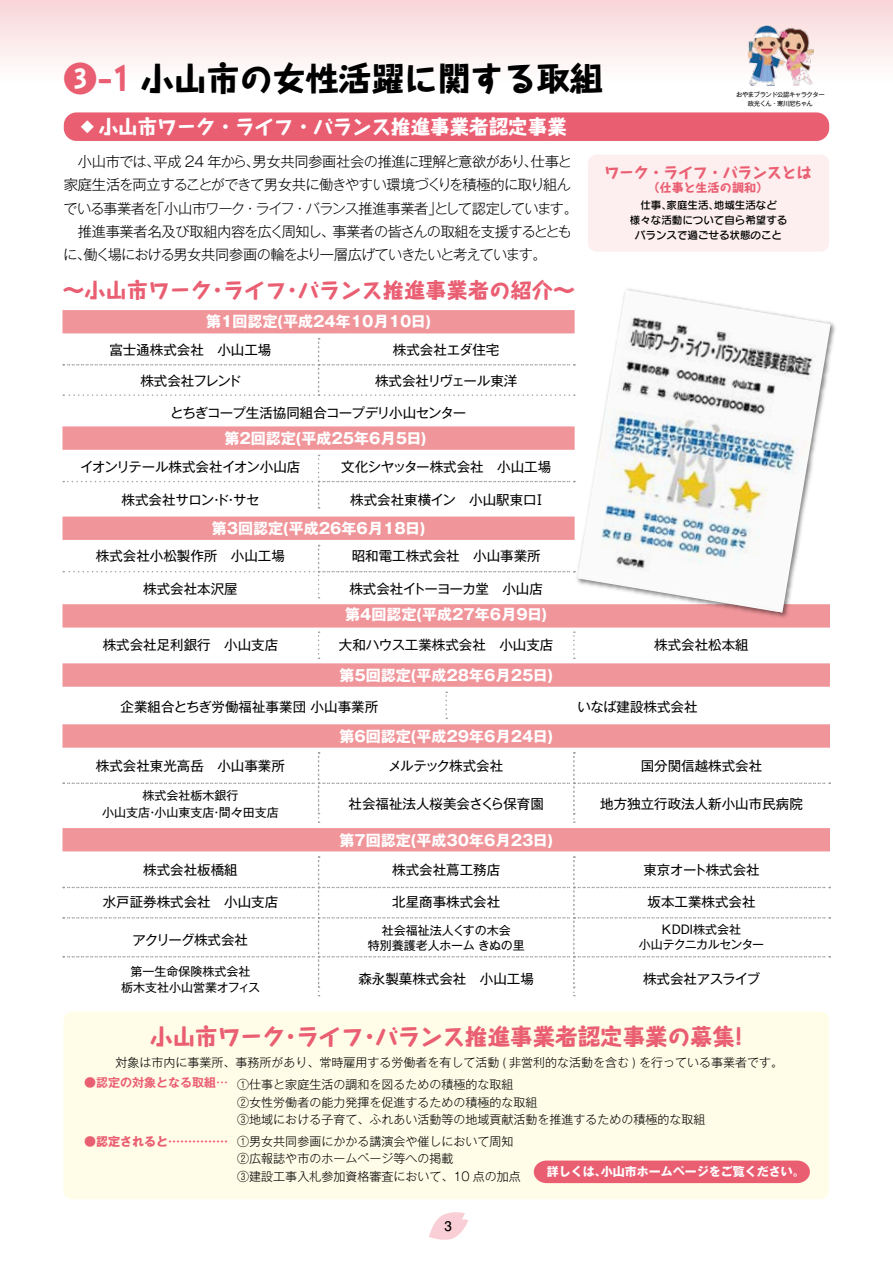
<style>
.page{position:relative;width:893px;height:1263px;background:#fff}
.page>*{position:absolute;margin:0;border:0;box-sizing:border-box;transform-origin:0 0}
.t1{font:800 33px "Taka Hand";color:#000}
.t2{font:800 22.5px "Taka Hand";color:#ea5e72}
.t3{font:800 20.85px "Taka Hand";letter-spacing:.02em;color:#ea5e72}
.t4{font:800 19.5px "Taka Hand";color:#fff}
.t5{font:700 15px "Gothic MB101 Pr 6 N";color:#fff}
.t6{font:800 14.85px "Taka Hand";color:#ea5e72}
.t7{font:300 14.25px/23.2px "Gothic MB101 Pr 6 N";letter-spacing:-.05em;color:#000}
.t8{font:13.5px "Gothic MB101 Pr 6 N";color:#000}
.t9{font:13.5px "Gothic MB101 Pr 6 N";letter-spacing:-.055em;color:#000}
.t10{font:13.5px "Gothic MB101 Pr 6 N";letter-spacing:-.02em;color:#000}
.t11{font:13.5px "Gothic MB101 Pr 6 N";letter-spacing:-.025em;color:#000}
.t12{font:13.5px "Gothic MB101 Pr 6 N";letter-spacing:-.05em;color:#000}
.t13{font:13.5px "Gothic MB101 Pr 6 N";letter-spacing:-.03em;color:#000}
.t14{font:13.5px "Gothic MB101 Pr 6 N";letter-spacing:-.04em;color:#000}
.t15{font:700 13.35px "Futo Go B101 Pr 6 N";color:#000}
.t16{font:300 12px/17.7px "Gothic MB101 Pr 6 N";color:#000}
.t17{font:12px/15px "Gothic MB101 Pr 6 N";color:#000;text-align:center}
.t18{font:700 12px "Gothic MB101 Pr 6 N";color:#fff}
.t19{font:800 12px "Taka Hand";color:#ea5e72}
.t20{font:10.5px/15px "Seurat Pro N DB";color:#000;text-align:center}
.t21{font:6.45px/8.6px "Gothic MB101 Pro";letter-spacing:-.08em;color:#000;text-align:center}
.s1{color:#ea5e72}
.s2{font-size:13.5px}
.s3{font-weight:700;color:#ea5e72}
</style>
<div class="page">
<svg style="left:429px;top:1212px;width:39px;height:28px"></svg>
<div style="left:0;top:0;width:893px;height:83px;background:linear-gradient(to bottom,#f9d5d7,#fffffe)"></div>
<div style="left:64px;top:1011px;width:765px;height:188px;background:#fffde7;border-radius:9px"></div>
<div style="left:64px;top:112px;width:765px;height:29px;background:#ea5e72;border-radius:13px"></div>
<div style="left:534px;top:1160px;width:276px;height:23px;background:#ea5e72"></div>
<div style="left:588px;top:155px;width:241px;height:97px;background:#fdefef;border-radius:9px"></div>
<div style="left:63px;top:311px;width:511px;height:22px;background:#f0959a"></div>
<div style="left:62px;top:310px;width:513px;height:23px;border:2px solid #f0959a"></div>
<svg style="left:63px;top:338px;width:507px;height:58px"></svg>
<div style="left:63px;top:829px;width:766px;height:22px;background:#f0959a"></div>
<div style="left:62px;top:828px;width:768px;height:23px;border:2px solid #f0959a"></div>
<svg style="left:63px;top:856px;width:767px;height:140px"></svg>
<div style="left:63px;top:725px;width:766px;height:22px;background:#f0959a"></div>
<div style="left:62px;top:724px;width:768px;height:24px;border:2px solid #f0959a"></div>
<svg style="left:63px;top:752px;width:767px;height:71px"></svg>
<svg style="left:445px;top:691px;width:2px;height:28px"></svg>
<div style="left:63px;top:664px;width:766px;height:22px;background:#f0959a"></div>
<div style="left:62px;top:663px;width:768px;height:24px;border:2px solid #f0959a"></div>
<div style="left:63px;top:517px;width:511px;height:22px;background:#f0959a"></div>
<div style="left:62px;top:516px;width:513px;height:24px;border:2px solid #f0959a"></div>
<svg style="left:63px;top:545px;width:507px;height:53px"></svg>
<div style="left:63px;top:427px;width:511px;height:22px;background:#f0959a"></div>
<div style="left:62px;top:426px;width:513px;height:24px;border:2px solid #f0959a"></div>
<svg style="left:63px;top:455px;width:507px;height:53px"></svg>
<div style="left:63px;top:605px;width:766px;height:22px;background:#f0959a"></div>
<div style="left:62px;top:604px;width:768px;height:23px;border:2px solid #f0959a"></div>
<svg style="left:573px;top:631px;width:2px;height:28px"></svg>
<svg style="left:318px;top:631px;width:2px;height:28px"></svg>
<img style="left:573px;top:289px;width:263px;height:331px">
<img style="left:577px;top:290px;width:254px;height:323px">
<img style="left:747px;top:26px;width:67px;height:60px">
<h1 class="t1" style="left:64px;top:56px;width:540px"><span class="s1">❸-1</span> 小山市の女性活躍に関する取組</h1>
<h3 class="t4" style="left:81px;top:114px;width:487px"><span class="s2">◆</span> 小山市ワーク・ライフ・バランス推進事業者認定事業</h3>
<p class="t21" style="left:736px;top:89px;width:90px">おやまブランド公認キャラクター政光くん・寒川尼ちゃん</p>
<p class="t7" style="left:63px;top:149px;width:516px">　小山市では、平成 24 年から、男女共同参画社会の推進に理解と意欲があり、仕事と家庭生活を両立することができて男女共に働きやすい環境づくりを積極的に取り組んでいる事業者を「小山市ワーク・ライフ・バランス推進事業者」として認定しています。　推進事業者名及び取組内容を広く周知し、事業者の皆さんの取組を支援するとともに、働く場における男女共同参画の輪をより一層広げていきたいと考えています。</p>
<h3 class="t3" style="left:63px;top:277px;width:513px">～小山市ワーク・ライフ・バランス推進事業者の紹介～</h3>
<p class="t5" style="left:206px;top:309px;width:226px">第1回認定(平成24年10月10日)</p>
<p class="t8" style="left:109px;top:338px;width:163px">富士通株式会社　小山工場</p>
<p class="t9" style="left:140px;top:370px;width:103px">株式会社フレンド</p>
<p class="t8" style="left:375px;top:370px;width:144px">株式会社リヴェール東洋</p>
<p class="t8" style="left:393px;top:338px;width:108px">株式会社エダ住宅</p>
<p class="t9" style="left:170px;top:401px;width:298px">とちぎコープ生活協同組合コープデリ小山センター</p>
<p class="t5" style="left:225px;top:426px;width:203px">第2回認定(平成25年6月5日)</p>
<p class="t10" style="left:80px;top:455px;width:221px">イオンリテール株式会社イオン小山店</p>
<p class="t8" style="left:341px;top:455px;width:211px">文化シヤッター株式会社　小山工場</p>
<p class="t8" style="left:122px;top:489px;width:140px">株式会社サロン・ド・サセ</p>
<p class="t8" style="left:350px;top:489px;width:198px">株式会社東横イン　小山駅東口Ⅰ</p>
<p class="t5" style="left:212px;top:515px;width:215px">第3回認定(平成26年6月18日)</p>
<p class="t8" style="left:96px;top:545px;width:190px">株式会社小松製作所　小山工場</p>
<p class="t8" style="left:143px;top:578px;width:96px">株式会社本沢屋</p>
<p class="t11" style="left:349px;top:578px;width:195px">株式会社イトーヨーカ堂　小山店</p>
<p class="t8" style="left:352px;top:545px;width:190px">昭和電工株式会社　小山事業所</p>
<p class="t5" style="left:345px;top:602px;width:203px">第4回認定(平成27年6月9日)</p>
<p class="t6" style="left:604px;top:163px;width:208px">ワーク・ライフ・バランスとは</p>
<p class="t19" style="left:648px;top:180px;width:121px">（仕事と生活の調和）</p>
<p class="t20" style="left:630px;top:197px;width:159px">仕事、家庭生活、地域生活など<br>様々な活動について自ら希望するバランスで過ごせる状態のこと</p>
<p class="t8" style="left:103px;top:633px;width:177px">株式会社足利銀行　小山支店</p>
<p class="t8" style="left:339px;top:633px;width:216px">大和ハウス工業株式会社　小山支店</p>
<p class="t8" style="left:654px;top:633px;width:96px">株式会社松本組</p>
<p class="t5" style="left:340px;top:663px;width:215px">第5回認定(平成28年6月25日)</p>
<p class="t8" style="left:121px;top:695px;width:259px">企業組合とちぎ労働福祉事業団 小山事業所</p>
<p class="t8" style="left:577px;top:695px;width:122px">いなば建設株式会社</p>
<p class="t5" style="left:340px;top:724px;width:215px">第6回認定(平成29年6月24日)</p>
<p class="t8" style="left:96px;top:754px;width:190px">株式会社東光高岳　小山事業所</p>
<p class="t14" style="left:389px;top:754px;width:116px">メルテック株式会社</p>
<p class="t8" style="left:349px;top:792px;width:197px">社会福祉法人桜美会さくら保育園</p>
<p class="t8" style="left:600px;top:792px;width:204px">地方独立行政法人新小山市民病院</p>
<p class="t8" style="left:641px;top:754px;width:123px">国分関信越株式会社</p>
<p class="t17" style="left:102px;top:787px;width:178px;line-height:16.2px">株式会社栃木銀行<br>小山支店・小山東支店・間々田支店</p>
<p class="t5" style="left:340px;top:828px;width:215px">第7回認定(平成30年6月23日)</p>
<p class="t8" style="left:143px;top:858px;width:96px">株式会社板橋組</p>
<p class="t8" style="left:392px;top:858px;width:109px">株式会社蔦工務店</p>
<p class="t8" style="left:643px;top:858px;width:118px">東京オート株式会社</p>
<p class="t8" style="left:103px;top:891px;width:177px">水戸証券株式会社　小山支店</p>
<p class="t8" style="left:392px;top:891px;width:109px">北星商事株式会社</p>
<p class="t8" style="left:647px;top:891px;width:109px">坂本工業株式会社</p>
<p class="t12" style="left:133px;top:928px;width:117px">アクリーグ株式会社</p>
<p class="t17" style="left:368px;top:922px;width:159px">社会福祉法人くすの木会<br>特別養護老人ホーム きぬの里</p>
<p class="t17" style="left:639px;top:921px;width:127px">KDDI株式会社<br>小山テクニカルセンター</p>
<p class="t17" style="left:121px;top:962px;width:140px;line-height:16.2px">第一生命保険株式会社<br>栃木支社小山営業オフィス</p>
<p class="t8" style="left:358px;top:968px;width:177px">森永製菓株式会社　小山工場</p>
<p class="t13" style="left:643px;top:968px;width:119px">株式会社アスライブ</p>
<h2 class="t2" style="left:150px;top:1022px;width:594px">小山市ワーク・ライフ・バランス推進事業者認定事業の募集!</h2>
<p class="t16" style="left:115px;top:1053px;width:669px">対象は市内に事業所、事務所があり、常時雇用する労働者を有して活動 ( 非営利的な活動を含む ) を行っている事業者です。</p>
<p class="t16" style="left:237px;top:1074px;width:469px;text-indent:-153px"><sup>●認定の対象となる取組…</sup> ①仕事と家庭生活の調和を図るための積極的な取組<br>②女性労働者の能力発揮を促進するための積極的な取組<br>③地域における子育て、ふれあい活動等の地域貢献活動を推進するための積極的な取組</p>
<p class="t16" style="left:237px;top:1131px;width:285px;text-indent:-153px"><span class="s3">●認定されると……………</span> ①男女共同参画にかかる講演会や催しにおいて周知<br>②広報誌や市のホームページ等への掲載　<br>③建設工事入札参加資格審査において、10 点の加点</p>
<p class="t18" style="left:547px;top:1162px;width:259px">詳しくは、小山市ホームページをご覧ください。</p>
<p class="t15" style="left:444px;top:1215px;width:9px">3</p>
</div>
